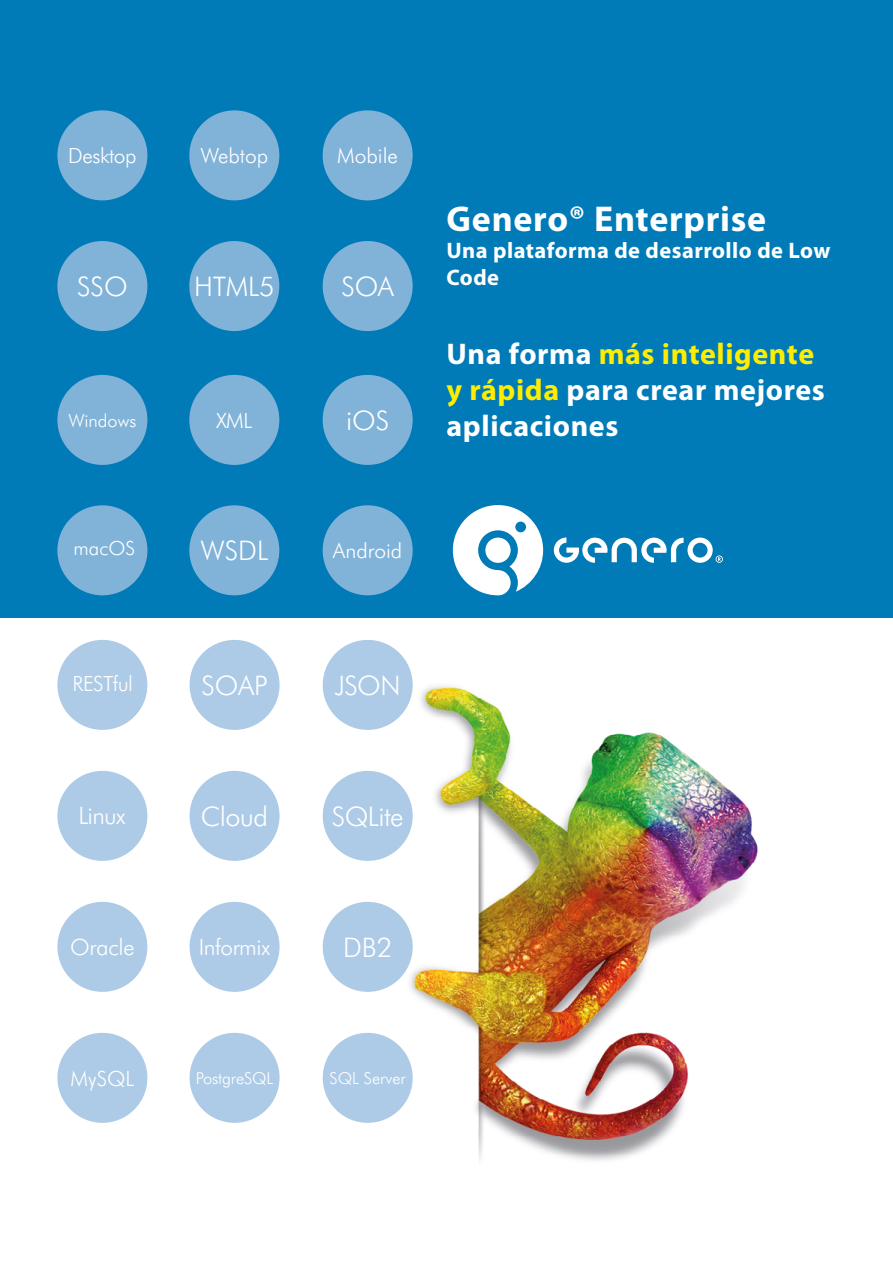
<style>
.page{position:relative;width:893px;height:1263px;background:#007bb8}
.page>*{position:absolute;margin:0;border:0;box-sizing:border-box;transform-origin:0 0}
.t1{font:700 36px "Myriad Pro";letter-spacing:.02em;color:#fff}
.t2{font:700 30px/36px "Myriad Pro";letter-spacing:.02em;color:#fff}
.t3{font:300 27px "Futura BT";letter-spacing:-.01em;color:#fff}
.t4{font:300 24px "Futura BT";letter-spacing:-.03em;color:#fff}
.t5{font:700 22.5px/27px "Myriad Pro";letter-spacing:.02em;color:#fff}
.t6{font:300 22.5px "Futura BT";letter-spacing:-.02em;color:#fff}
.t7{font:300 21px "Futura BT";color:#fff}
.t8{font:300 21px "Futura BT";letter-spacing:-.02em;color:#fff}
.t9{font:300 21px "Futura BT";letter-spacing:-.03em;color:#fff}
.t10{font:300 19.5px "Futura BT";color:#fff}
.t11{font:300 18px "Futura BT";color:#fff}
.t12{font:300 16.5px "Futura BT";letter-spacing:-.01em;color:#fff}
.s1{color:#ffed00}
</style>
<div class="page">
<div style="left:0;top:619px;width:893px;height:644px;background:#fff"></div>
<img style="left:65px;top:644px;width:693px;height:517px">
<div style="left:323px;top:110px;width:90px;height:90px;background:#81b3d9;border-radius:50%"></div>
<div style="left:189px;top:110px;width:90px;height:90px;background:#81b3d9;border-radius:50%"></div>
<div style="left:57px;top:110px;width:90px;height:90px;background:#81b3d9;border-radius:50%"></div>
<div style="left:323px;top:241px;width:90px;height:90px;background:#81b3d9;border-radius:50%"></div>
<div style="left:189px;top:241px;width:90px;height:90px;background:#81b3d9;border-radius:50%"></div>
<div style="left:57px;top:241px;width:90px;height:90px;background:#81b3d9;border-radius:50%"></div>
<div style="left:323px;top:375px;width:90px;height:90px;background:#81b3d9;border-radius:50%"></div>
<div style="left:189px;top:375px;width:90px;height:90px;background:#81b3d9;border-radius:50%"></div>
<div style="left:57px;top:375px;width:90px;height:90px;background:#81b3d9;border-radius:50%"></div>
<div style="left:323px;top:505px;width:90px;height:90px;background:#81b3d9;border-radius:50%"></div>
<div style="left:189px;top:505px;width:90px;height:90px;background:#81b3d9;border-radius:50%"></div>
<div style="left:57px;top:505px;width:90px;height:90px;background:#81b3d9;border-radius:50%"></div>
<div style="left:323px;top:771px;width:90px;height:90px;background:#adcbe6;border-radius:50%"></div>
<div style="left:323px;top:902px;width:90px;height:90px;background:#adcbe6;border-radius:50%"></div>
<div style="left:323px;top:1033px;width:90px;height:90px;background:#adcbe6;border-radius:50%"></div>
<div style="left:323px;top:640px;width:90px;height:90px;background:#adcbe6;border-radius:50%"></div>
<div style="left:190px;top:771px;width:90px;height:90px;background:#adcbe6;border-radius:50%"></div>
<div style="left:190px;top:902px;width:90px;height:90px;background:#adcbe6;border-radius:50%"></div>
<div style="left:190px;top:1033px;width:90px;height:90px;background:#adcbe6;border-radius:50%"></div>
<div style="left:190px;top:640px;width:90px;height:90px;background:#adcbe6;border-radius:50%"></div>
<div style="left:57px;top:771px;width:90px;height:90px;background:#adcbe6;border-radius:50%"></div>
<div style="left:57px;top:902px;width:90px;height:90px;background:#adcbe6;border-radius:50%"></div>
<div style="left:57px;top:1033px;width:90px;height:90px;background:#adcbe6;border-radius:50%"></div>
<div style="left:57px;top:640px;width:90px;height:90px;background:#adcbe6;border-radius:50%"></div>
<svg style="left:453px;top:505px;width:90px;height:90px"></svg>
<svg style="left:554px;top:537px;width:169px;height:26px"></svg>
<p class="t8" style="left:68px;top:143px;width:70px">Desktop</p>
<p class="t7" style="left:200px;top:143px;width:69px">Webtop</p>
<p class="t7" style="left:337px;top:143px;width:62px">Mobile</p>
<p class="t3" style="left:77px;top:270px;width:52px">SSO</p>
<p class="t3" style="left:194px;top:270px;width:82px">HTML5</p>
<p class="t3" style="left:341px;top:270px;width:54px">SOA</p>
<p class="t1" style="left:446px;top:195px;width:321px">Genero® Enterprise</p>
<p class="t5" style="left:446px;top:236px;width:386px">Una plataforma de desarrollo de Low<br>Code</p>
<p class="t11" style="left:69px;top:409px;width:69px">Windows</p>
<p class="t7" style="left:216px;top:408px;width:37px">XML</p>
<p class="t3" style="left:346px;top:404px;width:45px">iOS</p>
<p class="t2" style="left:446px;top:335px;width:380px">Una forma <span class="s1">más inteligente y rápida</span> para crear mejores aplicaciones</p>
<p class="t10" style="left:74px;top:536px;width:63px">macOS</p>
<p class="t3" style="left:200px;top:534px;width:69px">WSDL</p>
<p class="t7" style="left:333px;top:538px;width:71px">Android</p>
<p class="t9" style="left:73px;top:670px;width:62px">RESTful</p>
<p class="t3" style="left:201px;top:669px;width:68px">SOAP</p>
<p class="t3" style="left:335px;top:669px;width:67px">JSON</p>
<p class="t4" style="left:78px;top:801px;width:49px">Linux</p>
<p class="t3" style="left:201px;top:800px;width:69px">Cloud</p>
<p class="t3" style="left:332px;top:800px;width:73px">SQLite</p>
<p class="t6" style="left:70px;top:934px;width:66px">Oracle</p>
<p class="t6" style="left:199px;top:934px;width:73px">Informix</p>
<p class="t3" style="left:343px;top:931px;width:51px">DB2</p>
<p class="t7" style="left:71px;top:1065px;width:65px">MySQL</p>
<p class="t12" style="left:196px;top:1068px;width:79px">PostgreSQL</p>
<p class="t12" style="left:330px;top:1068px;width:78px">SQL Server</p>
</div>
